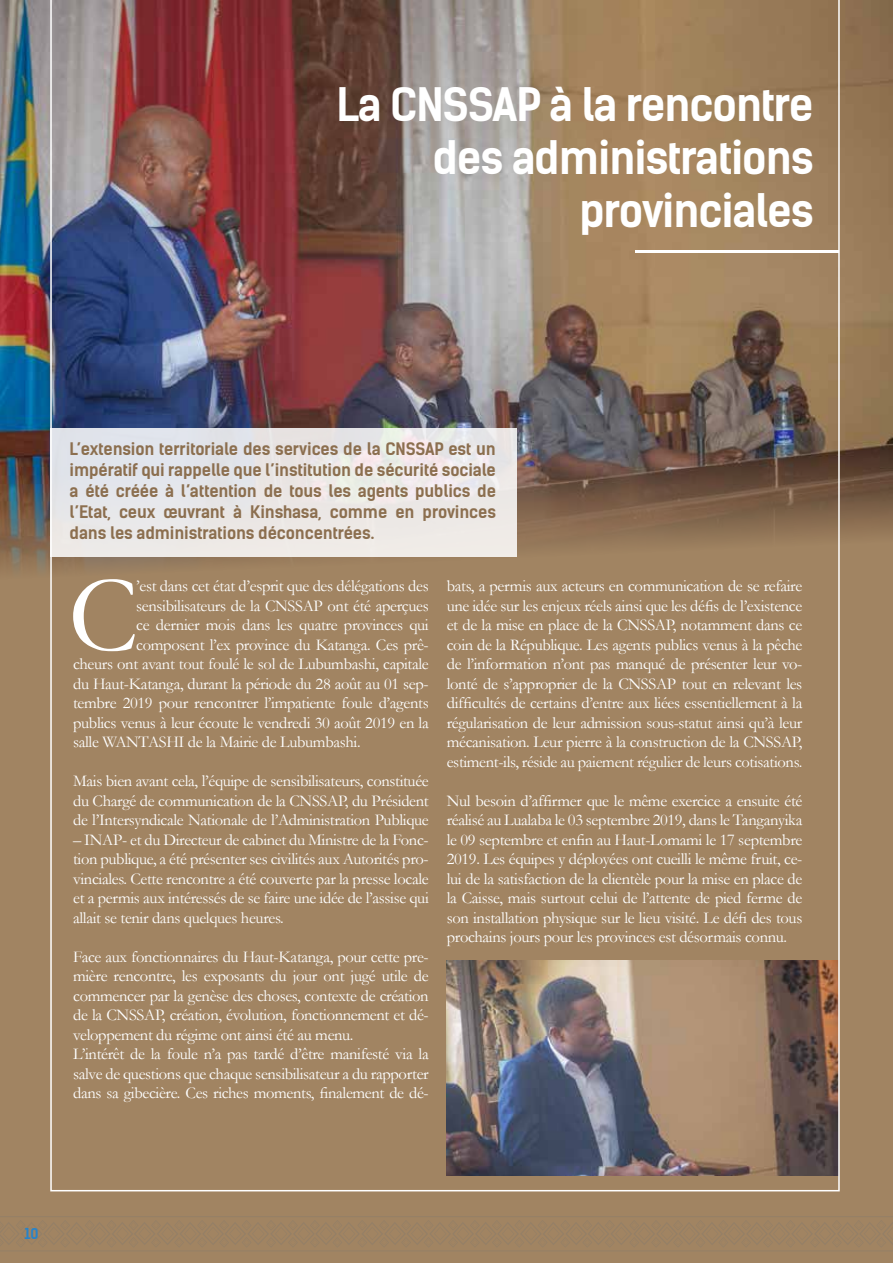
<style>
.page{position:relative;width:893px;height:1263px;background:#fff}
.page>*{position:absolute;margin:0;border:0;box-sizing:border-box;transform-origin:0 0}
.t1{font:110.25px "Garamond";color:#fff}
.t2{font:700 43.95px/52.8px "Kelson Sans";letter-spacing:-.03em;color:#fff;text-align:right}
.t3{font:16.5px/19.5px "Garamond";letter-spacing:-.02em;color:#fff;text-align:justify}
.t4{font:700 16.5px/21px "Kelson Sans";letter-spacing:-.01em;color:#8c6f4f;text-align:justify}
.t5{font:700 14.4px "Kelson Sans";color:#2883c9}
</style>
<div class="page">
<img style="left:0;top:0;width:893px;height:385px">
<div style="left:0;top:385px;width:893px;height:878px;background:#a18462"></div>
<img style="left:50px;top:0;width:790px;height:1191px">
<svg style="left:0;top:1216px;width:893px;height:29px"></svg>
<h2 class="t2" style="left:336px;top:79px;width:479px">La CNSSAP à la rencontre des administrations provinciales</h2>
<p class="t4" style="left:70px;top:439px;width:428px">L’extension territoriale des services de la CNSSAP est un impératif qui rappelle que l’institution de sécurité sociale a été créée à l’attention de tous les agents publics de l’Etat, ceux œuvrant à Kinshasa, comme en provinces dans les administrations déconcentrées.</p>
<h1 class="t1" style="left:68px;top:549px;width:72px">C</h1>
<p class="t3" style="left:136px;top:576px;width:294px">’est dans cet état d’esprit que des délégations des</p>
<p class="t3" style="left:136px;top:596px;width:294px">sensibilisateurs de la CNSSAP ont été aperçues</p>
<p class="t3" style="left:136px;top:615px;width:294px">ce dernier mois dans les quatre provinces qui</p>
<p class="t3" style="left:136px;top:635px;width:294px">composent l’ex province du Katanga. Ces prê-</p>
<p class="t3" style="left:73px;top:654px;width:357px">cheurs ont avant tout foulé le sol de Lubumbashi, capitale</p>
<p class="t3" style="left:73px;top:674px;width:357px">du Haut-Katanga, durant la période du 28 août au 01 sep-</p>
<p class="t3" style="left:73px;top:693px;width:357px">tembre 2019 pour rencontrer l’impatiente foule d’agents</p>
<p class="t3" style="left:73px;top:713px;width:357px">publics venus à leur écoute le vendredi 30 août 2019 en la</p>
<p class="t3" style="left:73px;top:732px;width:289px">salle WANTASHI de la Mairie de Lubumbashi.</p>
<p class="t3" style="left:73px;top:771px;width:357px">Mais bien avant cela, l’équipe de sensibilisateurs, constituée du Chargé de communication de la CNSSAP, du Président de l’Intersyndicale Nationale de l’Administration Publique</p>
<p class="t3" style="left:73px;top:830px;width:357px">– INAP- et du Directeur de cabinet du Ministre de la Fonc&shy;tion publique, a été présenter ses civilités aux Autorités pro&shy;vinciales. Cette rencontre a été couverte par la presse locale et a permis aux intéressés de se faire une idée de l’assise qui allait se tenir dans quelques heures.</p>
<p class="t3" style="left:73px;top:947px;width:357px;text-align:left">Face aux fonctionnaires du Haut-Katanga, pour cette pre&shy;mière rencontre, les exposants du jour ont jugé utile de commencer par la genèse des choses, contexte de création de la CNSSAP, création, évolution, fonctionnement et dé&shy;veloppement du régime ont ainsi été au menu.<br>L’intérêt de la foule n’a pas tardé d’être manifesté via la salve de questions que chaque sensibilisateur a du rapporter dans sa gibecière. Ces riches moments, finalement de dé-</p>
<p class="t3" style="left:447px;top:576px;width:357px">bats, a permis aux acteurs en communication de se refaire une idée sur les enjeux réels ainsi que les défis de l’existence et de la mise en place de la CNSSAP, notamment dans ce coin de la République. Les agents publics venus à la pêche de l’information n’ont pas manqué de présenter leur vo&shy;lonté de s’approprier de la CNSSAP tout en relevant les difficultés de certains d’entre aux liées essentiellement à la régularisation de leur admission sous-statut ainsi qu’à leur mécanisation. Leur pierre à la construction de la CNSSAP, estiment-ils, réside au paiement régulier de leurs cotisations.</p>
<p class="t3" style="left:447px;top:791px;width:357px">Nul besoin d’affirmer que le même exercice a ensuite été réalisé au Lualaba le 03 septembre 2019, dans le Tanganyika le 09 septembre et enfin au Haut-Lomami le 17 septembre 2019. Les équipes y déployées ont cueilli le même fruit, ce&shy;lui de la satisfaction de la clientèle pour la mise en place de la Caisse, mais surtout celui de l’attente de pied ferme de son installation physique sur le lieu visité. Le défi des tous prochains jours pour les provinces est désormais connu.</p>
<p class="t5" style="left:24px;top:1224px;width:16px">10</p>
</div>
